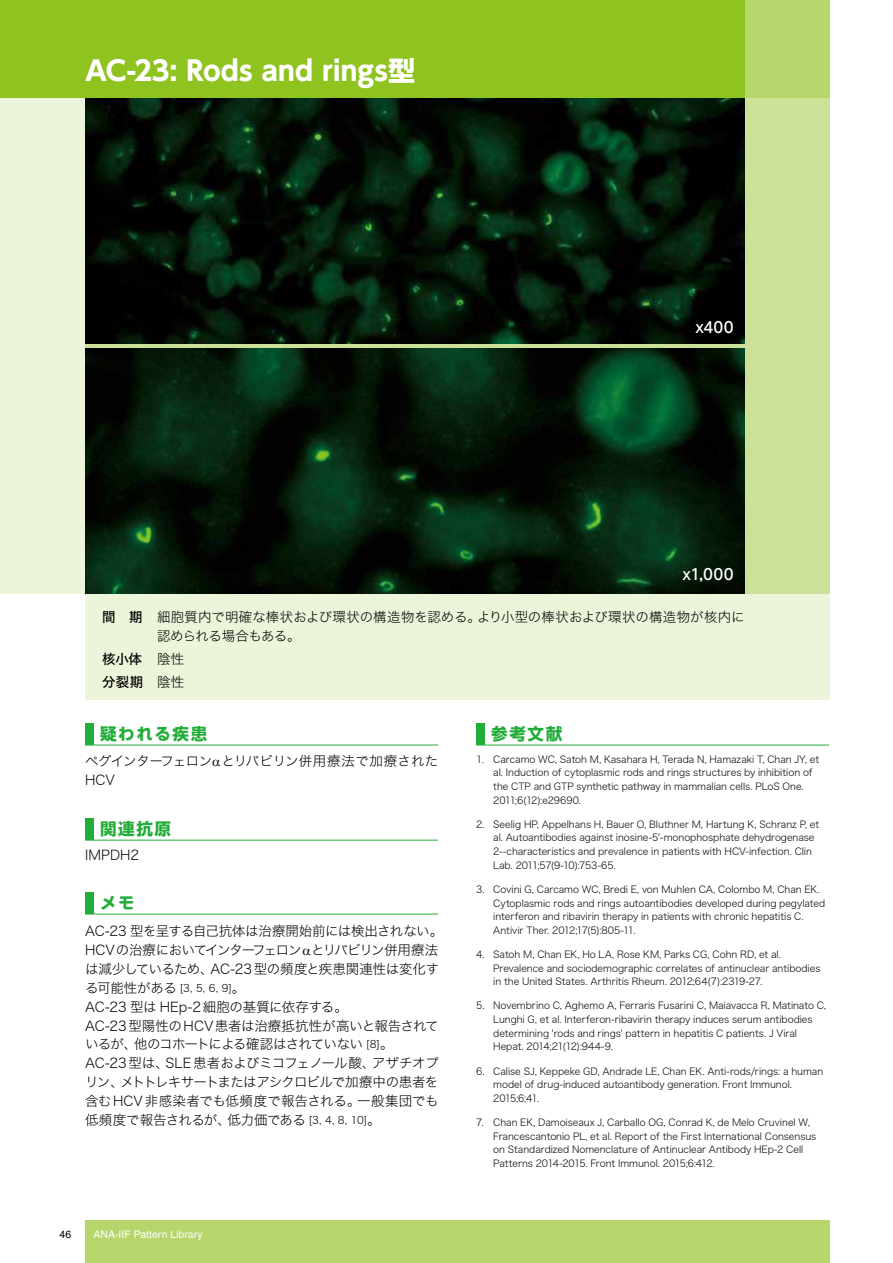
<style>
.page{position:relative;width:893px;height:1263px;background:#fff}
.page>*{position:absolute;margin:0;border:0;box-sizing:border-box;transform-origin:0 0}
.t1{font:700 27px "UD Shin Go Pro";letter-spacing:.005em;color:#fff}
.t2{font:700 16.5px "UD Shin Go Pro";letter-spacing:.1em;color:#22ac38}
.t3{font:500 15px "UD Shin Go Pro";letter-spacing:.01em;color:#fff}
.t4{font:13.5px/18.9px "Hira Kaku Std N W2";letter-spacing:-.02em;color:#000}
.t5{font:13.5px/23.4px "Hira Kaku Std N W5";letter-spacing:-.005em;color:#000}
.t6{font:10.5px "Helvetica LT Pro";color:#fff}
.t7{font:10.5px "Hira Kaku Std N W2";color:#000}
.t8{font:10.5px "Helvetica LT Pro";color:#000}
.t9{font:9.75px/13.6px "Hira Kaku Std N W2";letter-spacing:-.005em;color:#000}
.s1{font-size:13.5px}
.s2{font-size:10.5px}
</style>
<div class="page">
<div style="left:0;top:98px;width:744px;height:496px;background:#ecf4d9"></div>
<div style="left:85px;top:98px;width:744px;height:602px;background:#ecf4d9"></div>
<div style="left:85px;top:98px;width:744px;height:496px;background:#cce198"></div>
<img style="left:85px;top:348px;width:659px;height:246px">
<img style="left:85px;top:98px;width:659px;height:246px">
<hr style="left:85px;top:745px;width:353px;height:1px;background:#22ac38">
<div style="left:85px;top:724px;width:9px;height:21px;background:#22ac38"></div>
<hr style="left:85px;top:914px;width:353px;height:1px;background:#22ac38">
<div style="left:85px;top:893px;width:9px;height:21px;background:#22ac38"></div>
<hr style="left:85px;top:840px;width:353px;height:1px;background:#22ac38">
<div style="left:85px;top:819px;width:9px;height:21px;background:#22ac38"></div>
<hr style="left:476px;top:745px;width:353px;height:1px;background:#22ac38">
<div style="left:476px;top:724px;width:9px;height:21px;background:#22ac38"></div>
<div style="left:85px;top:0;width:744px;height:98px;background:#b6d56a"></div>
<div style="left:0;top:0;width:744px;height:98px;background:#8fc31f"></div>
<div style="left:85px;top:1220px;width:744px;height:43px;background:#b6d56a"></div>
<h1 class="t1" style="left:85px;top:48px;width:332px">AC-23: Rods and rings型</h1>
<h3 class="t3" style="left:695px;top:315px;width:40px">x400</h3>
<h3 class="t3" style="left:682px;top:563px;width:53px">x1,000</h3>
<h3 class="t5" style="left:102px;top:605px;width:42px">間　期</h3>
<h3 class="t5" style="left:102px;top:647px;width:43px">核小体分裂期</h3>
<h3 class="t4" style="left:157px;top:607px;width:589px">細胞質内で明確な棒状および環状の構造物を認める。より小型の棒状および環状の構造物が核内に認められる場合もある。</h3>
<h3 class="t4" style="left:157px;top:647px;width:29px;line-height:23.4px">陰性陰性</h3>
<h2 class="t2" style="left:100px;top:720px;width:109px">疑われる疾患</h2>
<h3 class="t4" style="left:85px;top:751px;width:355px">ペグインターフェロン とリバビリン併用療法で加療された<br>HCV</h3>
<h2 class="t2" style="left:100px;top:815px;width:72px">関連抗原</h2>
<h3 class="t4" style="left:85px;top:845px;width:56px">IMPDH2</h3>
<h2 class="t2" style="left:100px;top:889px;width:36px">メモ</h2>
<h3 class="t4" style="left:85px;top:921px;width:360px">AC-23 型を呈する自己抗体は治療開始前には検出されない。<br>HCVの治療においてインターフェロン とリバビリン併用療法は減少しているため、AC-23型の頻度と疾患関連性は変化す</h3>
<p class="t7" style="left:85px;top:980px;width:162px"><span class="s1">る可能性がある</span> [3, 5, 6, 9]<span class="s1">。</span></p>
<h3 class="t4" style="left:85px;top:997px;width:355px">AC-23 型は HEp-2細胞の基質に依存する。<br>AC-23型陽性のHCV患者は治療抵抗性が高いと報告されているが、他のコホートによる確認はされていない <span class="s2">[8]</span>。<br>AC-23型は、SLE患者およびミコフェノール酸、アザチオプリン、メトトレキサートまたはアシクロビルで加療中の患者を含むHCV非感染者でも低頻度で報告される。一般集団でも低頻度で報告されるが、低力価である <span class="s2">[3, 4, 8, 10]</span>。</h3>
<p class="t8" style="left:60px;top:1228px;width:13px">46</p>
<p class="t6" style="left:94px;top:1228px;width:111px">ANA-IIF Pattern Library</p>
<h2 class="t2" style="left:491px;top:720px;width:72px">参考文献</h2>
<p class="t9" style="left:493px;top:752px;width:327px;text-indent:-17px">1. Carcamo WC, Satoh M, Kasahara H, Terada N, Hamazaki T, Chan JY, et al. Induction of cytoplasmic rods and rings structures by inhibition of the CTP and GTP synthetic pathway in mammalian cells. PLoS One.<br>2011;6(12):e29690.</p>
<p class="t9" style="left:493px;top:817px;width:327px;text-indent:-17px">2. Seelig HP, Appelhans H, Bauer O, Bluthner M, Hartung K, Schranz P, et al. Autoantibodies against inosine-5'-monophosphate dehydrogenase 2--characteristics and prevalence in patients with HCV-infection. Clin Lab. 2011;57(9-10):753-65.</p>
<p class="t9" style="left:493px;top:882px;width:333px;text-indent:-17px">3. Covini G, Carcamo WC, Bredi E, von Muhlen CA, Colombo M, Chan EK.<br>Cytoplasmic rods and rings autoantibodies developed during pegylated interferon and ribavirin therapy in patients with chronic hepatitis C.<br>Antivir Ther. 2012;17(5):805-11.</p>
<p class="t9" style="left:493px;top:947px;width:329px;text-indent:-17px">4. Satoh M, Chan EK, Ho LA, Rose KM, Parks CG, Cohn RD, et al.<br>Prevalence and sociodemographic correlates of antinuclear antibodies in the United States. Arthritis Rheum. 2012;64(7):2319-27.</p>
<p class="t9" style="left:493px;top:999px;width:334px;text-indent:-17px">5. Novembrino C, Aghemo A, Ferraris Fusarini C, Maiavacca R, Matinato C, Lunghi G, et al. Interferon-ribavirin therapy induces serum antibodies determining 'rods and rings' pattern in hepatitis C patients. J Viral Hepat. 2014;21(12):944-9.</p>
<p class="t9" style="left:493px;top:1064px;width:331px;text-indent:-17px">6. Calise SJ, Keppeke GD, Andrade LE, Chan EK. Anti-rods/rings: a human model of drug-induced autoantibody generation. Front Immunol.<br>2015;6:41.</p>
<p class="t9" style="left:493px;top:1115px;width:324px;text-indent:-17px">7. Chan EK, Damoiseaux J, Carballo OG, Conrad K, de Melo Cruvinel W, Francescantonio PL, et al. Report of the First International Consensus on Standardized Nomenclature of Antinuclear Antibody HEp-2 Cell Patterns 2014-2015. Front Immunol. 2015;6:412.</p>
</div>
